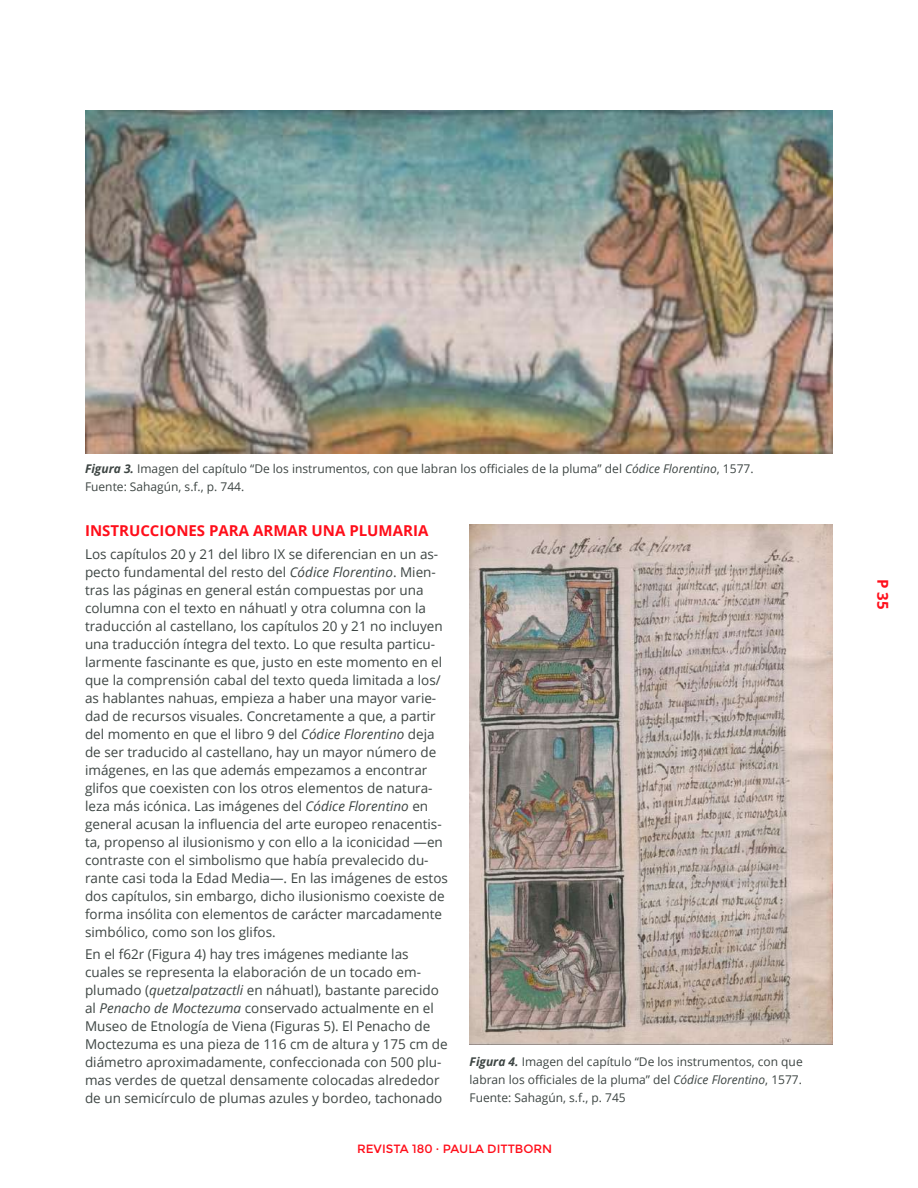
<style>
.page{position:relative;width:918px;height:1188px;background:#fff}
.page>*{position:absolute;margin:0;border:0;box-sizing:border-box;transform-origin:0 0}
.t1{font:700 15px "Open Sans";color:#ff0e1a}
.t2{font:13.5px/18px "Open Sans";color:#3d4543}
.t3{font:12px/18px "Open Sans";color:#3d4543}
.t4{font:12px "Montserrat";color:#ff0e1a}
.s1{font-weight:700;font-style:italic}
.s2{font-style:italic}
</style>
<div class="page">
<img style="left:85px;top:111px;width:748px;height:343px">
<img style="left:470px;top:525px;width:363px;height:520px">
<p class="t3" style="left:85px;top:459px;width:670px"><span class="s1">Figura 3.</span> Imagen del capítulo “De los instrumentos, con que labran los officiales de la pluma” del <span class="s2">Códice Florentino</span>, 1577.<br>Fuente: Sahagún, s.f., p. 744.</p>
<p class="t1" style="left:85px;top:520px;width:345px">INSTRUCCIONES PARA ARMAR UNA PLUMARIA</p>
<p class="t2" style="left:85px;top:544px;width:364px">Los capítulos 20 y 21 del libro IX se diferencian en un as&shy;pecto fundamental del resto del <span class="s2">Códice Florentino</span>. Mien&shy;tras las páginas en general están compuestas por una columna con el texto en náhuatl y otra columna con la traducción al castellano, los capítulos 20 y 21 no incluyen una traducción íntegra del texto. Lo que resulta particu&shy;larmente fascinante es que, justo en este momento en el que la comprensión cabal del texto queda limitada a los/ as hablantes nahuas, empieza a haber una mayor varie&shy;dad de recursos visuales. Concretamente a que, a partir del momento en que el libro 9 del <span class="s2">Códice Florentino</span> deja de ser traducido al castellano, hay un mayor número de imágenes, en las que además empezamos a encontrar glifos que coexisten con los otros elementos de natura&shy;leza más icónica. Las imágenes del <span class="s2">Códice Florentino</span> en general acusan la influencia del arte europeo renacentis&shy;ta, propenso al ilusionismo y con ello a la iconicidad —en contraste con el simbolismo que había prevalecido du&shy;rante casi toda la Edad Media—. En las imágenes de estos dos capítulos, sin embargo, dicho ilusionismo coexiste de forma insólita con elementos de carácter marcadamente simbólico, como son los glifos.</p>
<p class="t2" style="left:85px;top:945px;width:364px">En el f62r (Figura 4) hay tres imágenes mediante las cuales se representa la elaboración de un tocado em&shy;plumado (<span class="s2">quetzalpatzactli</span> en náhuatl), bastante parecido al <span class="s2">Penacho de Moctezuma</span> conservado actualmente en el Museo de Etnología de Viena (Figuras 5). El Penacho de Moctezuma es una pieza de 116 cm de altura y 175 cm de diámetro aproximadamente, confeccionada con 500 plu&shy;mas verdes de quetzal densamente colocadas alrededor de un semicírculo de plumas azules y bordeo, tachonado</p>
<p class="t4" style="left:357px;top:1142px;width:197px">REVISTA 180 · PAULA DITTBORN</p>
<p class="t3" style="left:470px;top:1053px;width:335px;text-align:justify"><span class="s1">Figura 4.</span> Imagen del capítulo “De los instrumentos, con que labran los officiales de la pluma” del <span class="s2">Códice Florentino</span>, 1577.<br>Fuente: Sahagún, s.f., p. 745</p>
<p class="t1" style="left:894px;top:579px;width:32px;rotate:90deg">P 35</p>
</div>
